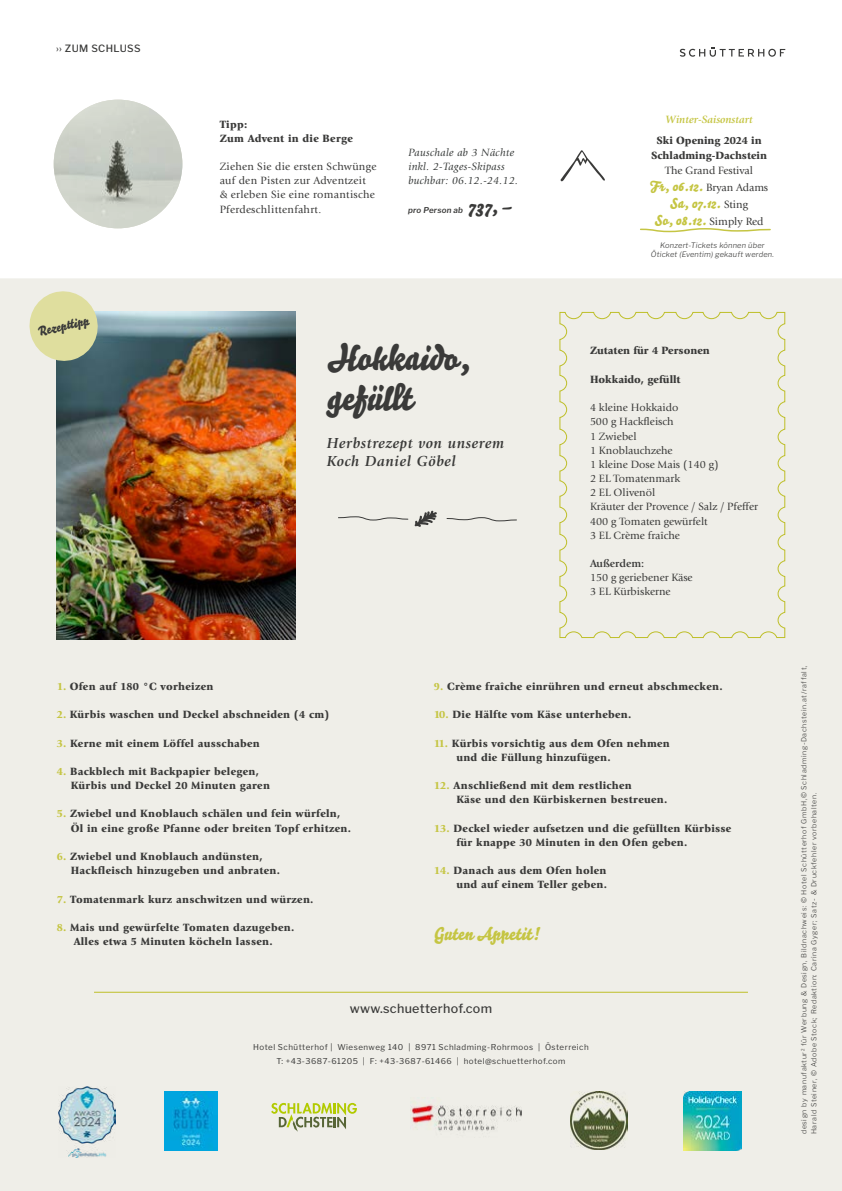
<style>
.page{position:relative;width:842px;height:1191px;background:#efeee8}
.page>*{position:absolute;margin:0;border:0;box-sizing:border-box;transform-origin:0 0}
.t1{font:35px/40px "Bello Script Pro";color:#3a3a39}
.t2{font:20px "Bello Script Pro";color:#3a3a39}
.t3{font:18px "Bello Script Pro";color:#c5c543}
.t4{font:italic 700 15.1px/18.2px "Giovanni Std";letter-spacing:.04em;color:#3a3a39}
.t5{font:14px/16.8px "Bello Script Pro";color:#c5c543;text-align:center}
.t6{font:12.8px "Bello Script Pro";color:#3a3a39}
.t7{font:500 12.5px "Libre Franklin";letter-spacing:.025em;color:#3a3a39}
.t8{font:900 11px/14.2px "Giovanni Std";letter-spacing:.025em;color:#3a3a39}
.t9{font:11px/14.2px "Giovanni Std";color:#3a3a39}
.t10{font:11px/14.2px "Giovanni Std";letter-spacing:.025em;color:#3a3a39}
.t11{font:900 11px/15px "Giovanni Std";color:#3a3a39;text-align:center}
.t12{font:italic 11px/14.2px "Giovanni Std";letter-spacing:.025em;color:#3b3e3d}
.t13{font:italic 700 11px "Giovanni Std";color:#c5c543}
.t14{font:700 11px "Giovanni Std";color:#3a3a39}
.t15{font:500 10px "Libre Franklin";letter-spacing:.04em;color:#3a3a39}
.t16{font:8px/13.8px "Libre Franklin";letter-spacing:.06em;color:#3a3a39;text-align:center}
.t17{font:italic 600 8px "Libre Franklin";letter-spacing:.025em;color:#3a3a39}
.t18{font:italic 300 7.5px/9px "Libre Franklin";letter-spacing:.025em;color:#3a3a39;text-align:center}
.t19{font:300 7px/10px "Libre Franklin";letter-spacing:.09em;color:#3a3a39}
.s1{font-family:"Bello Script Pro";font-size:14px;color:#c5c543}
.s2{font-family:"Giovanni Std";font-size:11px;color:#3a3a39}
.s3{color:#c5c543}
</style>
<div class="page">
<div style="left:0;top:0;width:842px;height:278px;background:#fff"></div>
<svg style="left:680px;top:48px;width:105px;height:9px"></svg>
<hr style="left:94px;top:992px;width:654px;height:1px;background:#bebf28">
<svg style="left:54px;top:100px;width:128px;height:128px;fill:#ccd0c7"></svg>
<img style="left:57px;top:312px;width:238px;height:328px">
<svg style="left:559px;top:311px;width:227px;height:327px"></svg>
<svg style="left:29px;top:291px;width:73px;height:74px"></svg>
<svg style="left:560px;top:150px;width:45px;height:31px"></svg>
<svg style="left:338px;top:510px;width:178px;height:17px"></svg>
<svg style="left:271px;top:1103px;width:86px;height:29px"></svg>
<img style="left:410px;top:1102px;width:112px;height:29px">
<img style="left:570px;top:1091px;width:58px;height:58px">
<img style="left:165px;top:1091px;width:52px;height:59px">
<img style="left:683px;top:1091px;width:59px;height:59px">
<img style="left:59px;top:1086px;width:57px;height:72px">
<svg style="left:639px;top:227px;width:133px;height:6px"></svg>
<p class="t15" style="left:56px;top:43px;width:86px">›› ZUM SCHLUSS</p>
<p class="t6" style="left:36px;top:321px;width:53px;rotate:-12deg">Rezeptt ipp</p>
<p class="t8" style="left:220px;top:117px;width:135px">Tipp:<br>Zum Advent in die Berge</p>
<p class="t10" style="left:220px;top:159px;width:158px">Ziehen Sie die ersten Schwünge auf den Pisten zur Adventzeit &amp; erleben Sie eine romantische<br>Pferdeschlittenfahrt.</p>
<p class="t12" style="left:408px;top:145px;width:111px">Pauschale ab 3 Nächte inkl. 2-Tages-Skipass buchbar: 06.12.-24.12.</p>
<p class="t17" style="left:408px;top:205px;width:56px">pro Person ab</p>
<h2 class="t2" style="left:468px;top:190px;width:46px">737,–</h2>
<p class="t13" style="left:665px;top:114px;width:89px">Winter-Saisonstart</p>
<p class="t11" style="left:651px;top:133px;width:117px">Ski Opening 2024 in<br>Schladming-Dachstein</p>
<p class="t9" style="left:650px;top:162px;width:120px;line-height:16.8px;text-align:center">The Grand Festival<br><span class="s1">Fr, 06.12.</span> Bryan Adams</p>
<p class="t5" style="left:655px;top:195px;width:110px">Sa, 07.12. <span class="s2">Sting<br></span>So, 08.12. <span class="s2">Simply Red</span></p>
<p class="t18" style="left:651px;top:241px;width:125px">Konzert-Tickets können über<br>Öticket (Eventim) gekauft werden.</p>
<h1 class="t1" style="left:327px;top:339px;width:146px">Hokkaido, gefüllt</h1>
<p class="t11" style="left:590px;top:343px;width:121px">Zutaten für 4 Personen</p>
<p class="t11" style="left:590px;top:371px;width:92px">Hokkaido, gefüllt</p>
<p class="t9" style="left:590px;top:400px;width:170px">4 kleine Hokkaido<br>500 g Hackfleisch<br>1 Zwiebel<br>1 Knoblauchzehe<br>1 kleine Dose Mais (140 g)<br>2 EL Tomatenmark<br>2 EL Olivenöl<br>Kräuter der Provence / Salz / Pfeffer<br>400 g Tomaten gewürfelt<br>3 EL Crème fraîche</p>
<p class="t14" style="left:590px;top:557px;width:56px">Außerdem:</p>
<p class="t9" style="left:590px;top:570px;width:104px">150 g geriebener Käse<br>3 EL Kürbiskerne</p>
<h3 class="t4" style="left:327px;top:434px;width:179px">Herbstrezept von unserem<br>Koch Daniel Göbel</h3>
<p class="t8" style="left:57px;top:679px;width:158px"><span class="s3">1.</span> Ofen auf 180 °C vorheizen</p>
<p class="t8" style="left:57px;top:707px;width:274px"><span class="s3">2.</span> Kürbis waschen und Deckel abschneiden (4 cm)</p>
<p class="t8" style="left:57px;top:736px;width:205px"><span class="s3">3.</span> Kerne mit einem Löffel ausschaben</p>
<p class="t8" style="left:71px;top:764px;width:201px;text-indent:-14px"><span class="s3">4.</span> Backblech mit Backpapier belegen,<br>Kürbis und Deckel 20 Minuten garen</p>
<p class="t8" style="left:71px;top:806px;width:282px;text-indent:-14px"><span class="s3">5.</span> Zwiebel und Knoblauch schälen und fein würfeln,<br>Öl in eine große Pfanne oder breiten Topf erhitzen.</p>
<p class="t8" style="left:71px;top:849px;width:211px;text-indent:-14px"><span class="s3">6.</span> Zwiebel und Knoblauch andünsten,<br>Hackfleisch hinzugeben und anbraten.</p>
<p class="t8" style="left:57px;top:891px;width:258px"><span class="s3">7.</span> Tomatenmark kurz anschwitzen und würzen.</p>
<p class="t8" style="left:57px;top:920px;width:239px;text-align:center"><span class="s3">8.</span> Mais und gewürfelte Tomaten dazugeben.<br>Alles etwa 5 Minuten köcheln lassen.</p>
<p class="t8" style="left:434px;top:679px;width:290px"><span class="s3">9.</span> Crème fraîche einrühren und erneut abschmecken.</p>
<p class="t8" style="left:434px;top:707px;width:199px"><span class="s3">10.</span> Die Hälfte vom Käse unterheben.</p>
<p class="t8" style="left:456px;top:736px;width:215px;text-indent:-23px"><span class="s3">11.</span> Kürbis vorsichtig aus dem Ofen nehmen und die Füllung hinzufügen.</p>
<p class="t8" style="left:456px;top:778px;width:212px;text-indent:-23px"><span class="s3">12.</span> Anschließend mit dem restlichen<br>Käse und den Kürbiskernen bestreuen.</p>
<p class="t8" style="left:456px;top:821px;width:276px;text-indent:-23px"><span class="s3">13.</span> Deckel wieder aufsetzen und die gefüllten Kürbisse für knappe 30 Minuten in den Ofen geben.</p>
<p class="t8" style="left:434px;top:863px;width:175px;text-align:right"><span class="s3">14.</span> Danach aus dem Ofen holen und auf einem Teller geben.</p>
<h3 class="t3" style="left:434px;top:919px;width:109px">Guten Appetit!</h3>
<p class="t7" style="left:350px;top:1001px;width:144px">www.schuetterhof.com</p>
<p class="t16" style="left:253px;top:1040px;width:337px">Hotel Schütterhof | Wiesenweg 140 | 8971 Schladming-Rohrmoos | Österreich<br>T: +43-3687-61205 | F: +43-3687-61466 | hotel@schuetterhof.com</p>
<p class="t19" style="left:799px;top:1134px;width:470px;rotate:-90deg">design by manufaktur2 für Werbung &amp; Design, Bildnachweis: © Hotel Schütterhof GmbH,© Schladming-Dachstein.at/raffalt,<br>Harald Steiner, © Adobe Stock; Redaktion: Carina Gyger; Satz- &amp; Druckfehler vorbehalten.</p>
</div>
